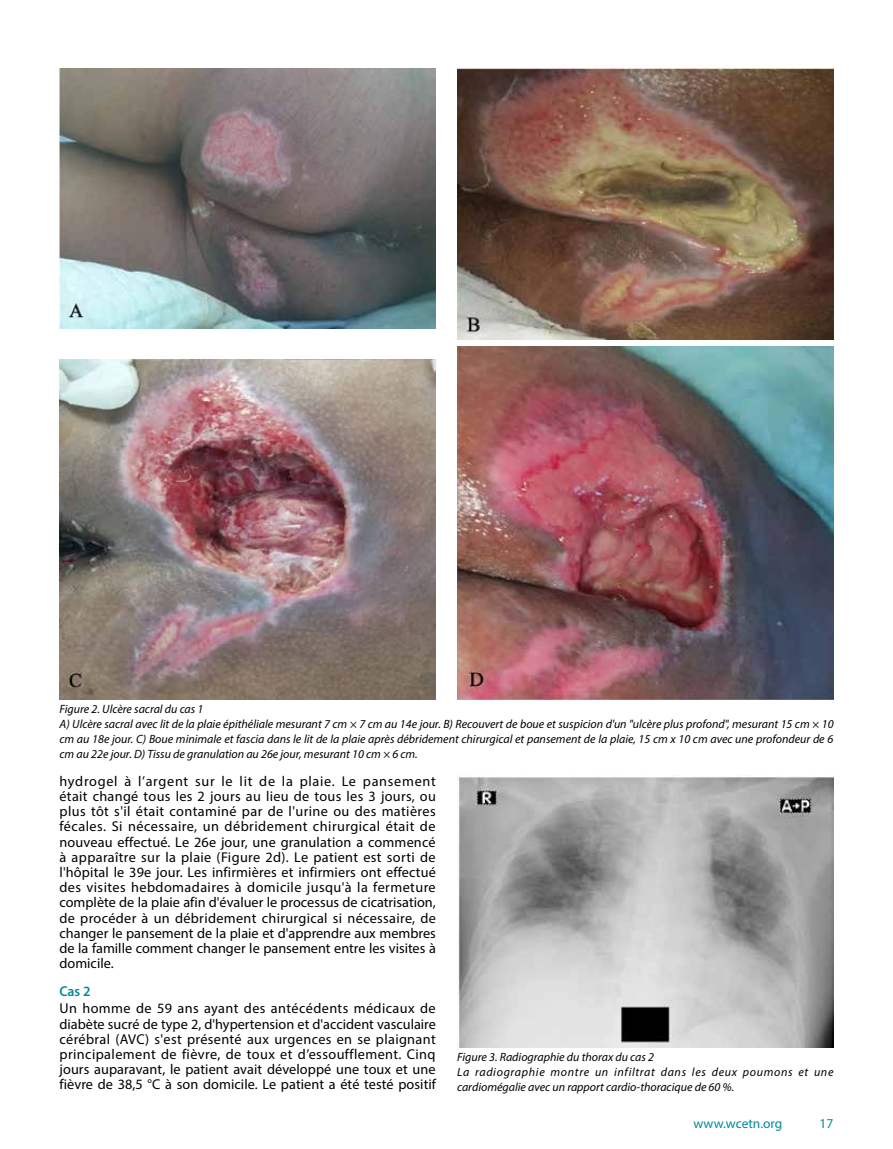
<style>
.page{position:relative;width:893px;height:1149px;background:#fff}
.page>*{position:absolute;margin:0;border:0;box-sizing:border-box;transform-origin:0 0}
.t1{font:14.25px/15.1px "Myriad Pro";color:#000;text-align:justify}
.t2{font:600 14.25px "Myriad Pro";color:#008a97}
.t3{font:13.5px "Myriad Pro";color:#008a97}
.t4{font:italic 12px/15px "Myriad Pro";color:#000}
</style>
<div class="page">
<img style="left:60px;top:68px;width:376px;height:260px">
<img style="left:457px;top:68px;width:376px;height:271px">
<img style="left:60px;top:359px;width:376px;height:340px">
<img style="left:457px;top:347px;width:376px;height:352px">
<img style="left:458px;top:777px;width:375px;height:270px">
<p class="t4" style="left:60px;top:701px;width:775px">Figure 2. Ulcère sacral du cas 1<br>A) Ulcère sacral avec lit de la plaie épithéliale mesurant 7 cm × 7 cm au 14e jour. B) Recouvert de boue et suspicion d'un "ulcère plus profond", mesurant 15 cm × 10 cm au 18e jour. C) Boue minimale et fascia dans le lit de la plaie après débridement chirurgical et pansement de la plaie, 15 cm x 10 cm avec une profondeur de 6 cm au 22e jour. D) Tissu de granulation au 26e jour, mesurant 10 cm × 6 cm.</p>
<p class="t1" style="left:60px;top:773px;width:378px">hydrogel à l’argent sur le lit de la plaie. Le pansement était changé tous les 2 jours au lieu de tous les 3 jours, ou plus tôt s'il était contaminé par de l'urine ou des matières fécales. Si nécessaire, un débridement chirurgical était de nouveau effectué. Le 26e jour, une granulation a commencé à apparaître sur la plaie (Figure 2d). Le patient est sorti de l'hôpital le 39e jour. Les infirmières et infirmiers ont effectué des visites hebdomadaires à domicile jusqu'à la fermeture complète de la plaie afin d'évaluer le processus de cicatrisation, de procéder à un débridement chirurgical si nécessaire, de changer le pansement de la plaie et d'apprendre aux membres de la famille comment changer le pansement entre les visites à domicile.</p>
<p class="t2" style="left:60px;top:981px;width:33px">Cas 2</p>
<p class="t1" style="left:60px;top:1000px;width:378px">Un homme de 59 ans ayant des antécédents médicaux de diabète sucré de type 2, d'hypertension et d'accident vasculaire cérébral (AVC) s'est présenté aux urgences en se plaignant principalement de fièvre, de toux et d’essoufflement. Cinq jours auparavant, le patient avait développé une toux et une fièvre de 38,5 °C à son domicile. Le patient a été testé positif</p>
<p class="t4" style="left:457px;top:1049px;width:378px">Figure 3. Radiographie du thorax du cas 2<br>La radiographie montre un infiltrat dans les deux poumons et une cardiomégalie avec un rapport cardio-thoracique de 60 %.</p>
<p class="t3" style="left:693px;top:1114px;width:90px">www.wcetn.org</p>
<p class="t3" style="left:820px;top:1114px;width:15px">17</p>
</div>
